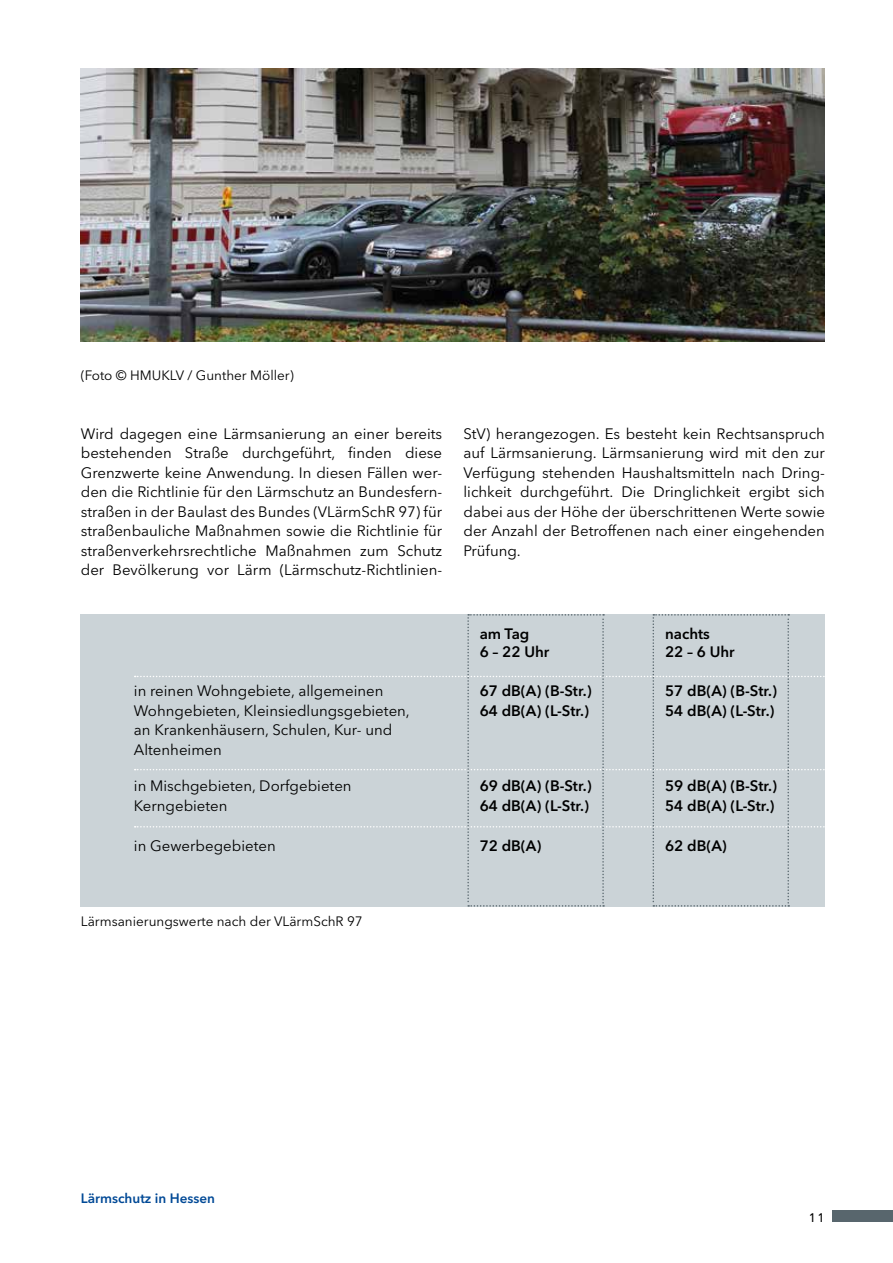
<style>
.page{position:relative;width:893px;height:1263px;background:#fff}
.page>*{position:absolute;margin:0;border:0;box-sizing:border-box;transform-origin:0 0}
.t1{font:16.5px "Avenir Next LT Pro";color:#000}
.t2{font:15px/19.5px "Avenir Next LT Pro";color:#000;text-align:justify}
.t3{font:600 15px/19.5px "Avenir Next LT Pro";color:#000}
.t4{font:13.5px "Avenir Next LT Pro";color:#000}
.t5{font:600 13.5px "Avenir Next LT Pro";color:#004996}
</style>
<div class="page">
<div style="left:832px;top:1211px;width:61px;height:11px;background:#58666d"></div>
<img style="left:81px;top:68px;width:744px;height:273px">
<div style="left:81px;top:614px;width:744px;height:293px;background:#cbd3d7"></div>
<svg style="left:135px;top:614px;width:690px;height:293px"></svg>
<p class="t4" style="left:81px;top:367px;width:215px">(Foto © HMUKLV / Gunther Möller)</p>
<p class="t2" style="left:81px;top:423px;width:363px">Wird dagegen eine Lärmsanierung an einer bereits bestehenden Straße durchgeführt, finden diese Grenzwerte keine Anwendung. In diesen Fällen wer&shy;den die Richtlinie für den Lärmschutz an Bundesfern&shy;straßen in der Baulast des Bundes (VLärmSchR 97) für straßenbauliche Maßnahmen sowie die Richtlinie für straßenverkehrsrechtliche Maßnahmen zum Schutz der Bevölkerung vor Lärm (Lärmschutz-Richtlinien-</p>
<p class="t2" style="left:463px;top:423px;width:363px">StV) herangezogen. Es besteht kein Rechtsanspruch auf Lärmsanierung. Lärmsanierung wird mit den zur Verfügung stehenden Haushaltsmitteln nach Dring&shy;lichkeit durchgeführt. Die Dringlichkeit ergibt sich dabei aus der Höhe der überschrittenen Werte sowie der Anzahl der Betroffenen nach einer eingehenden Prüfung.</p>
<p class="t3" style="left:480px;top:625px;width:71px;line-height:18px">am Tag<br>6 – 22 Uhr</p>
<p class="t3" style="left:665px;top:625px;width:71px;line-height:18px">nachts<br>22 – 6 Uhr</p>
<p class="t2" style="left:134px;top:681px;width:277px;text-align:left">in reinen Wohngebiete, allgemeinen<br>Wohngebieten, Kleinsiedlungsgebieten, an Krankenhäusern, Schulen, Kur- und<br>Altenheimen</p>
<p class="t3" style="left:480px;top:681px;width:113px">67 dB(A) (B-Str.)<br>64 dB(A) (L-Str.)</p>
<p class="t3" style="left:665px;top:681px;width:113px">57 dB(A) (B-Str.)<br>54 dB(A) (L-Str.)</p>
<p class="t2" style="left:134px;top:776px;width:219px">in Mischgebieten, Dorfgebieten<br>Kerngebieten</p>
<p class="t3" style="left:480px;top:776px;width:113px">69 dB(A) (B-Str.)<br>64 dB(A) (L-Str.)</p>
<p class="t3" style="left:665px;top:776px;width:113px">59 dB(A) (B-Str.)<br>54 dB(A) (L-Str.)</p>
<p class="t2" style="left:134px;top:836px;width:143px">in Gewerbegebieten</p>
<p class="t3" style="left:480px;top:836px;width:63px">72 dB(A)</p>
<p class="t3" style="left:665px;top:836px;width:63px">62 dB(A)</p>
<p class="t4" style="left:81px;top:913px;width:283px">Lärmsanierungswerte nach der VLärmSchR 97</p>
<p class="t5" style="left:81px;top:1190px;width:136px">Lärmschutz in Hessen</p>
<p class="t1" style="left:808px;top:1207px;width:18px">11</p>
</div>
